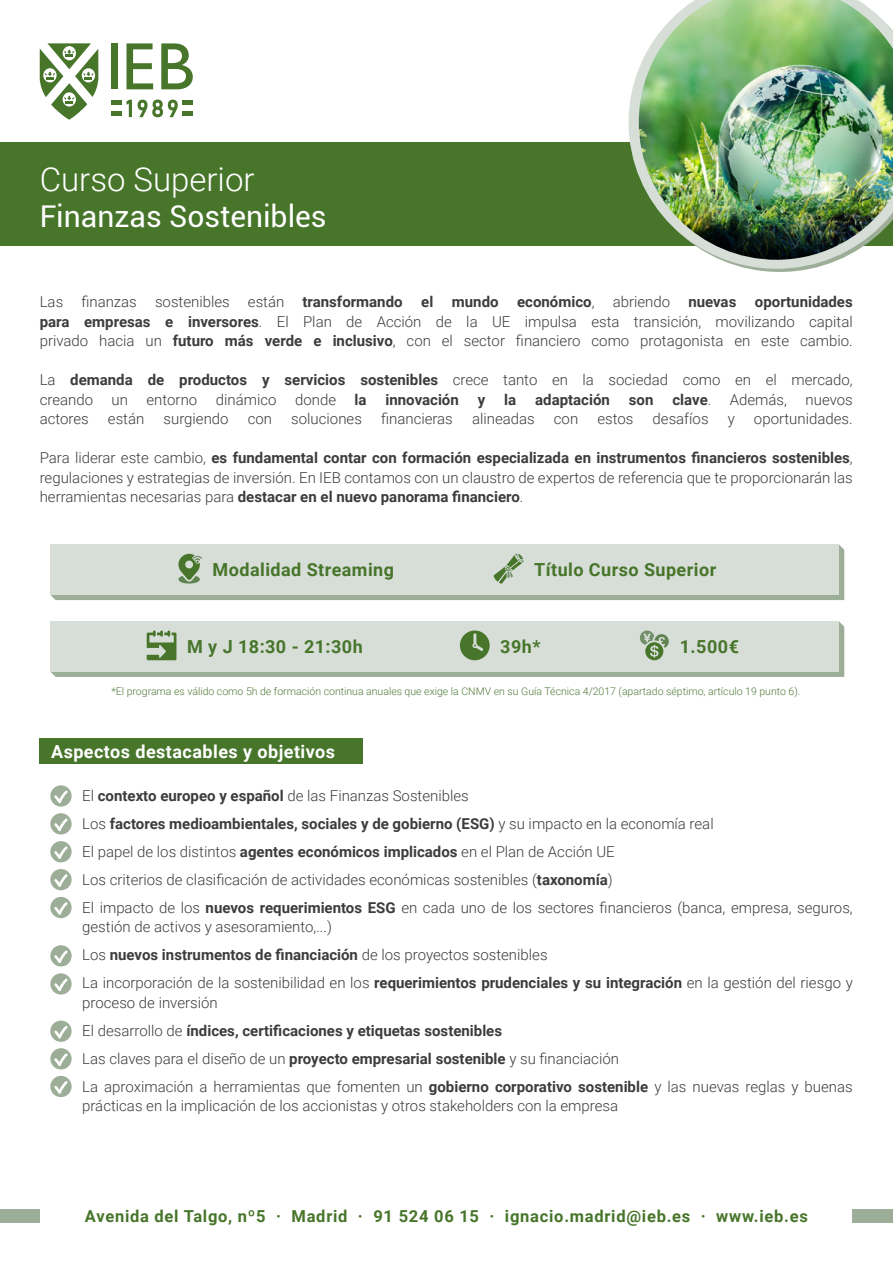
<style>
.page{position:relative;width:893px;height:1263px;background:#fff}
.page>*{position:absolute;margin:0;border:0;box-sizing:border-box;transform-origin:0 0}
.t1{font:300 33px "Roboto";color:#fff}
.t2{font:30px "Roboto";color:#fff}
.t3{font:700 18px "Roboto";letter-spacing:.025em;color:#47752a}
.t4{font:700 18px "Roboto";letter-spacing:.025em;color:#fff}
.t5{font:700 16.5px "Roboto";letter-spacing:.045em;color:#47752a}
.t6{font:300 15px/28px "Roboto";color:#3c3c3b}
.t7{font:700 15px "Roboto";color:#3c3c3b}
.t8{font:300 10.5px "Roboto";color:#4f7a39}
.s1{font-weight:700}
</style>
<div class="page">
<div style="left:0;top:142px;width:893px;height:104px;background:#47752a"></div>
<svg style="left:629px;top:69px;width:209px;height:200px"></svg>
<svg style="left:50px;top:785px;width:22px;height:22px"></svg>
<svg style="left:54px;top:791px;width:14px;height:12px"></svg>
<div style="left:50px;top:869px;width:22px;height:21px;background:#9dae98;border-radius:50%"></div>
<svg style="left:54px;top:874px;width:14px;height:13px"></svg>
<div style="left:50px;top:841px;width:22px;height:21px;background:#9dae98;border-radius:50%"></div>
<svg style="left:54px;top:846px;width:14px;height:13px"></svg>
<div style="left:50px;top:897px;width:22px;height:21px;background:#9dae98;border-radius:50%"></div>
<svg style="left:54px;top:902px;width:14px;height:13px"></svg>
<div style="left:50px;top:945px;width:22px;height:21px;background:#9dae98;border-radius:50%"></div>
<svg style="left:54px;top:950px;width:14px;height:13px"></svg>
<svg style="left:50px;top:1020px;width:22px;height:22px"></svg>
<svg style="left:54px;top:1026px;width:14px;height:12px"></svg>
<div style="left:50px;top:1048px;width:22px;height:21px;background:#9dae98;border-radius:50%"></div>
<svg style="left:54px;top:1053px;width:14px;height:13px"></svg>
<div style="left:50px;top:1076px;width:22px;height:21px;background:#9dae98;border-radius:50%"></div>
<svg style="left:54px;top:1081px;width:14px;height:13px"></svg>
<div style="left:50px;top:973px;width:22px;height:21px;background:#9dae98;border-radius:50%"></div>
<svg style="left:54px;top:978px;width:14px;height:13px"></svg>
<div style="left:50px;top:813px;width:22px;height:21px;background:#9dae98;border-radius:50%"></div>
<svg style="left:54px;top:818px;width:14px;height:13px"></svg>
<div style="left:40px;top:738px;width:323px;height:26px;background:#47752a"></div>
<svg style="left:50px;top:544px;width:794px;height:56px;background:#cfd7cf"></svg>
<div style="left:111px;top:43px;width:7px;height:46px;background:#47752a"></div>
<svg style="left:126px;top:43px;width:27px;height:46px"></svg>
<svg style="left:161px;top:43px;width:32px;height:46px"></svg>
<svg style="left:40px;top:43px;width:58px;height:77px"></svg>
<div style="left:182px;top:100px;width:11px;height:5px;background:#47752a"></div>
<hr style="left:182px;top:112px;width:11px;height:4px;background:#47752a">
<div style="left:111px;top:100px;width:11px;height:5px;background:#47752a"></div>
<hr style="left:111px;top:112px;width:11px;height:4px;background:#47752a">
<svg style="left:126px;top:100px;width:6px;height:17px"></svg>
<svg style="left:138px;top:100px;width:40px;height:17px"></svg>
<img style="left:639px;top:0;width:254px;height:260px">
<svg style="left:50px;top:621px;width:794px;height:56px;background:#ccd5cc"></svg>
<div style="left:0;top:1209px;width:40px;height:13px;background:#9dae98"></div>
<div style="left:853px;top:1209px;width:40px;height:13px;background:#9dae98"></div>
<h1 class="t1" style="left:40px;top:156px;width:216px">Curso Superior</h1>
<h2 class="t2" style="left:40px;top:195px;width:288px">Finanzas Sostenibles</h2>
<p class="t6" style="left:40px;top:291px;width:815px;line-height:19.5px;text-align:justify">Las finanzas sostenibles están <span class="s1">transformando el mundo económico</span>, abriendo <span class="s1">nuevas oportunidades para empresas e inversores</span>. El Plan de Acción de la UE impulsa esta transición, movilizando capital privado hacia un <span class="s1">futuro más verde e inclusivo</span>, con el sector financiero como protagonista en este cambio.</p>
<p class="t6" style="left:40px;top:369px;width:815px;line-height:19.5px">La <span class="s1">demanda de productos y servicios sostenibles</span> crece tanto en la sociedad como en el mercado, creando un entorno dinámico donde <span class="s1">la</span></p>
<p class="t7" style="left:386px;top:389px;width:75px">innovación</p>
<p class="t7" style="left:478px;top:389px;width:9px">y</p>
<p class="t7" style="left:504px;top:389px;width:14px">la</p>
<p class="t7" style="left:535px;top:389px;width:76px">adaptación</p>
<p class="t7" style="left:629px;top:389px;width:26px">son</p>
<p class="t6" style="left:672px;top:385px;width:182px"><span class="s1">clave</span>. Además, nuevos</p>
<p class="t6" style="left:40px;top:404px;width:51px">actores</p>
<p class="t6" style="left:108px;top:404px;width:38px">están</p>
<p class="t6" style="left:164px;top:404px;width:67px">surgiendo</p>
<p class="t6" style="left:248px;top:404px;width:26px">con</p>
<p class="t6" style="left:291px;top:404px;width:72px">soluciones</p>
<p class="t6" style="left:381px;top:404px;width:73px">financieras</p>
<p class="t6" style="left:472px;top:404px;width:64px">alineadas</p>
<p class="t6" style="left:554px;top:404px;width:26px">con</p>
<p class="t6" style="left:597px;top:404px;width:38px">estos</p>
<p class="t6" style="left:653px;top:404px;width:58px">desafíos</p>
<p class="t6" style="left:728px;top:404px;width:9px">y</p>
<p class="t6" style="left:754px;top:404px;width:100px">oportunidades.</p>
<p class="t6" style="left:40px;top:447px;width:815px;line-height:19.5px;text-align:justify">Para liderar este cambio, <span class="s1">es fundamental contar con formación especializada en instrumentos financieros sostenibles</span>, regulaciones y estrategias de inversión. En IEB contamos con un claustro de expertos de referencia que te proporcionarán las herramientas necesarias para <span class="s1">destacar en el nuevo panorama financiero</span>.</p>
<p class="t3" style="left:213px;top:557px;width:183px">Modalidad Streaming</p>
<p class="t3" style="left:534px;top:557px;width:184px">Título Curso Superior</p>
<p class="t3" style="left:187px;top:634px;width:177px">M y J 18:30 - 21:30h</p>
<p class="t3" style="left:500px;top:634px;width:42px">39h*</p>
<p class="t8" style="left:111px;top:684px;width:690px">*El programa es válido como 5h de formación continua anuales que exige la CNMV en su Guía Técnica 4/2017 (apartado séptimo, artículo 19 punto 6).</p>
<p class="t3" style="left:680px;top:634px;width:61px">1.500€</p>
<p class="t4" style="left:51px;top:739px;width:286px">Aspectos destacables y objetivos</p>
<p class="t6" style="left:82px;top:781px;width:772px">El <span class="s1">contexto europeo y español</span> de las Finanzas Sostenibles<br>Los <span class="s1">factores medioambientales, sociales y de gobierno (ESG)</span> y su impacto en la economía real<br>El papel de los distintos <span class="s1">agentes económicos implicados</span> en el Plan de Acción UE<br>Los criterios de clasificación de actividades económicas sostenibles (<span class="s1">taxonomía</span>)<br>El impacto de los <span class="s1">nuevos requerimientos ESG</span> en cada uno de los sectores financieros (banca, empresa, seguros,</p>
<p class="t6" style="left:82px;top:912px;width:772px">gestión de activos y asesoramiento,...)<br>Los <span class="s1">nuevos instrumentos de financiación</span> de los proyectos sostenibles<br>La incorporación de la sostenibilidad en los <span class="s1">requerimientos prudenciales y su integración</span> en la gestión del riesgo y</p>
<p class="t6" style="left:82px;top:988px;width:772px">proceso de inversión<br>El desarrollo de <span class="s1">índices, certificaciones y etiquetas sostenibles<br></span>Las claves para el diseño de un <span class="s1">proyecto empresarial sostenible</span> y su financiación<br>La aproximación a herramientas que fomenten un <span class="s1">gobierno corporativo sostenible</span> y las nuevas reglas y buenas</p>
<p class="t6" style="left:82px;top:1091px;width:537px">prácticas en la implicación de los accionistas y otros stakeholders con la empresa</p>
<p class="t5" style="left:85px;top:1204px;width:724px">Avenida del Talgo, nº5 · Madrid · 91 524 06 15 · ignacio.madrid@ieb.es · www.ieb.es</p>
</div>
